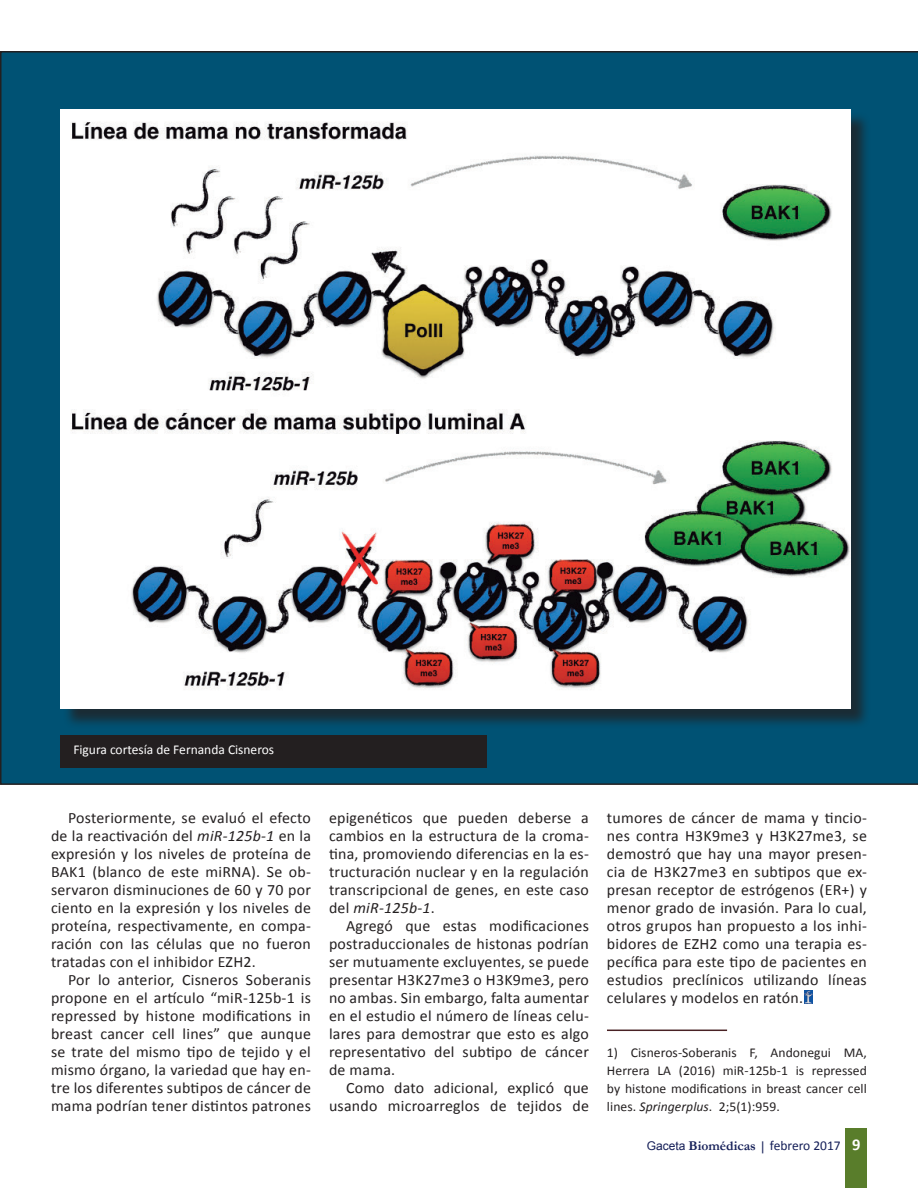
<style>
.page{position:relative;width:918px;height:1188px;background:#fff}
.page>*{position:absolute;margin:0;border:0;box-sizing:border-box;transform-origin:0 0}
.t1{font:700 16.5px "Calibri";color:#fff}
.t2{font:15.75px/18px "Calibri";letter-spacing:.015em;color:#231f20;text-align:justify}
.t3{font:13.5px/18px "Calibri";letter-spacing:.005em;color:#231f20;text-align:justify}
.t4{font:13.5px "Calibri";color:#fff}
.t5{font:700 13.5px "Garamond";color:#151f58}
.s1{font-style:italic}
.s2{font-family:"Arial";font-weight:400;font-size:12px}
.s3{font-family:"Calibri";font-weight:400}
</style>
<div class="page">
<div style="left:0;top:51px;width:918px;height:734px;background:#005274"></div>
<div style="left:63px;top:112px;width:808px;height:617px;background:#231f20;opacity:.75"></div>
<img style="left:61px;top:110px;width:789px;height:598px">
<div style="left:846px;top:1129px;width:21px;height:59px;background:#597d2b"></div>
<hr style="left:607px;top:1030px;width:120px;height:1px;background:#492124">
<svg style="left:804px;top:990px;width:8px;height:13px"></svg>
<div style="left:61px;top:736px;width:426px;height:32px;background:#231f20"></div>
<p class="t4" style="left:73px;top:741px;width:202px">Figura cortesía de Fernanda Cisneros</p>
<p class="t2" style="left:51px;top:809px;width:261px;text-indent:17px">Posteriormente, se evaluó el efecto de la reactivación del <span class="s1">miR-125b-1</span> en la expresión y los niveles de proteína de BAK1 (blanco de este miRNA). Se ob&shy;servaron disminuciones de 60 y 70 por ciento en la expresión y los niveles de proteína, respectivamente, en compa&shy;ración con las células que no fueron tratadas con el inhibidor EZH2.</p>
<p class="t2" style="left:51px;top:971px;width:261px;text-indent:17px">Por lo anterior, Cisneros Soberanis propone en el artículo “miR-125b-1 is repressed by histone modifications in breast cancer cell lines” que aunque se trate del mismo tipo de tejido y el mismo órgano, la variedad que hay en&shy;tre los diferentes subtipos de cáncer de mama podrían tener distintos patrones</p>
<p class="t2" style="left:329px;top:809px;width:261px">epigenéticos que pueden deberse a cambios en la estructura de la croma&shy;tina, promoviendo diferencias en la es&shy;tructuración nuclear y en la regulación transcripcional de genes, en este caso del <span class="s1">miR-125b-1</span>.</p>
<p class="t2" style="left:329px;top:917px;width:262px;text-indent:17px">Agregó que estas modificaciones postraduccionales de histonas podrían ser mutuamente excluyentes, se puede presentar H3K27me3 o H3K9me3, pero no ambas. Sin embargo, falta aumentar en el estudio el número de líneas celu&shy;lares para demostrar que esto es algo representativo del subtipo de cáncer de mama.</p>
<p class="t2" style="left:329px;top:1079px;width:261px;text-align:right">Como dato adicional, explicó que usando microarreglos de tejidos de</p>
<p class="t2" style="left:607px;top:809px;width:262px">tumores de cáncer de mama y tincio&shy;nes contra H3K9me3 y H3K27me3, se demostró que hay una mayor presen&shy;cia de H3K27me3 en subtipos que ex&shy;presan receptor de estrógenos (ER+) y menor grado de invasión. Para lo cual, otros grupos han propuesto a los inhi&shy;bidores de EZH2 como una terapia es&shy;pecífica para este tipo de pacientes en estudios preclínicos utilizando líneas celulares y modelos en ratón.</p>
<p class="t3" style="left:607px;top:1043px;width:261px">1) Cisneros-Soberanis F, Andonegui MA, Herrera LA (2016) miR-125b-1 is repressed by histone modifications in breast cancer cell lines. <span class="s1">Springerplus</span>. 2;5(1):959.</p>
<p class="t5" style="left:647px;top:1138px;width:196px"><span class="s2">Gaceta</span> Biomédicas | <span class="s3">febrero 2017</span></p>
<p class="t1" style="left:852px;top:1134px;width:10px">59</p>
</div>
